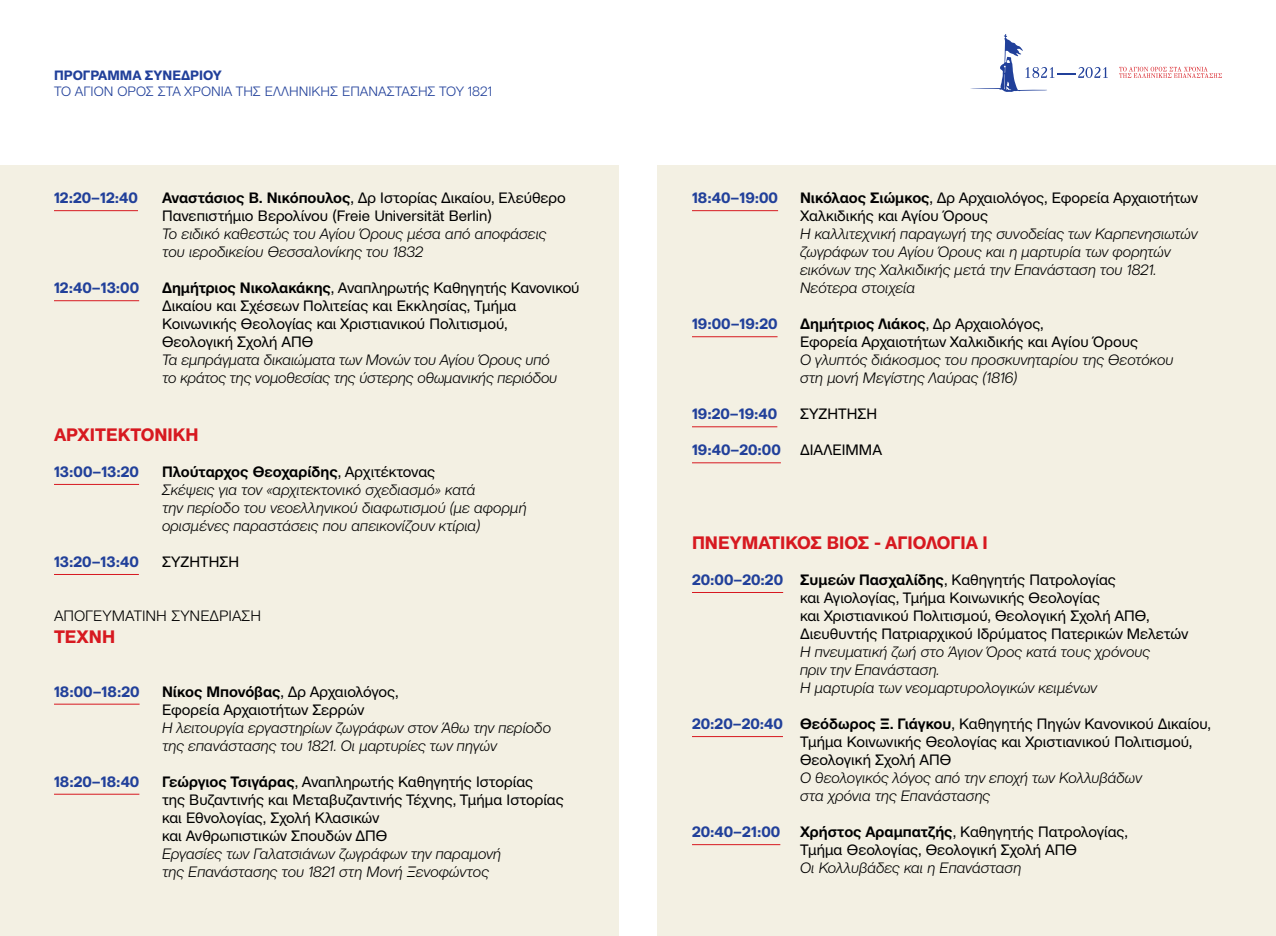
<style>
.page{position:relative;width:1276px;height:936px;background:#fff}
.page>*{position:absolute;margin:0;border:0;box-sizing:border-box;transform-origin:0 0}
.t1{font:700 18px "CF Mod Grotesk";color:#d71920}
.t2{font:15px/18px "CF Mod Grotesk";letter-spacing:-.005em;color:#000}
.t3{font:italic 300 15px/18px "CF Mod Grotesk";letter-spacing:-.01em;color:#000}
.t4{font:700 15px "CF Mod Grotesk";color:#21409a}
.t5{font:300 15px "CF Mod Grotesk";color:#000}
.t6{font:300 13.5px "CF Mod Grotesk";color:#21409a}
.t7{font:700 13.5px "CF Mod Grotesk";color:#21409a}
.s1{font-weight:600}
.s2{font-weight:600;font-style:normal}
.s3{font-weight:400;font-style:normal}
.s4{font-weight:700;color:#21409a}
</style>
<div class="page">
<div style="left:0;top:166px;width:619px;height:769px;background:#f3f0e3"></div>
<div style="left:657px;top:166px;width:619px;height:769px;background:#f3f0e3"></div>
<hr style="left:692px;top:210px;width:86px;height:1px;background:#d71920">
<hr style="left:692px;top:336px;width:85px;height:1px;background:#d71920">
<hr style="left:692px;top:426px;width:85px;height:1px;background:#d71920">
<hr style="left:692px;top:462px;width:89px;height:1px;background:#d71920">
<hr style="left:692px;top:592px;width:91px;height:1px;background:#d71920">
<hr style="left:692px;top:736px;width:91px;height:1px;background:#d71920">
<hr style="left:692px;top:844px;width:88px;height:1px;background:#d71920">
<hr style="left:54px;top:210px;width:84px;height:1px;background:#d71920">
<hr style="left:54px;top:300px;width:85px;height:1px;background:#d71920">
<hr style="left:54px;top:484px;width:85px;height:1px;background:#d71920">
<hr style="left:54px;top:574px;width:85px;height:1px;background:#d71920">
<hr style="left:54px;top:703px;width:86px;height:1px;background:#d71920">
<hr style="left:54px;top:793px;width:85px;height:1px;background:#d71920">
<svg style="left:1119px;top:67px;width:103px;height:11px"></svg>
<svg style="left:970px;top:34px;width:137px;height:58px"></svg>
<p class="t7" style="left:54px;top:67px;width:169px">ΠΡΟΓΡΑΜΜΑ ΣΥΝΕΔΡΙΟΥ</p>
<p class="t6" style="left:54px;top:84px;width:440px">ΤΟ ΑΓΙΟΝ ΟΡΟΣ ΣΤΑ ΧΡΟΝΙΑ ΤΗΣ ΕΛΛΗΝΙΚΗΣ ΕΠΑΝΑΣΤΑΣΗΣ TOY 1821</p>
<p class="t4" style="left:54px;top:189px;width:85px">12:20–12:40</p>
<p class="t2" style="left:162px;top:189px;width:405px"><span class="s1">Αναστάσιος Β. Νικόπουλος</span>, Δρ Ιστορίας Δικαίου, Ελεύθερο<br>Πανεπιστήμιο Βερολίνου (Freie Universität Berlin)</p>
<p class="t3" style="left:162px;top:225px;width:386px">Το ειδικό καθεστώς του Αγίου Όρους μέσα από αποφάσεις του ιεροδικείου Θεσσαλονίκης του 1832</p>
<p class="t4" style="left:54px;top:279px;width:87px">12:40–13:00</p>
<p class="t2" style="left:162px;top:279px;width:419px"><span class="s1">Δημήτριος Νικολακάκης</span>, Αναπληρωτής Καθηγητής Κανονικού Δικαίου και Σχέσεων Πολιτείας και Εκκλησίας, Τμήμα Κοινωνικής Θεολογίας και Χριστιανικού Πολιτισμού, Θεολογική Σχολή ΑΠΘ</p>
<p class="t3" style="left:162px;top:351px;width:397px">Τα εμπράγματα δικαιώματα των Μονών του Αγίου Όρους υπό το κράτος της νομοθεσίας της ύστερης οθωμανικής περιόδου</p>
<p class="t1" style="left:54px;top:424px;width:146px">ΑΡΧΙΤΕΚΤΟΝΙΚΗ</p>
<p class="t4" style="left:54px;top:463px;width:87px">13:00–13:20</p>
<p class="t3" style="left:162px;top:462px;width:366px"><span class="s2">Πλούταρχος Θεοχαρίδης</span><span class="s3">, Αρχιτέκτονας<br></span>Σκέψεις για τον «αρχιτεκτονικό σχεδιασμό» κατά<br>την περίοδο του νεοελληνικού διαφωτισμού (με αφορμή ορισμένες παραστάσεις που απεικονίζουν κτίρια)</p>
<p class="t4" style="left:54px;top:553px;width:86px">13:20–13:40</p>
<p class="t2" style="left:162px;top:552px;width:79px">ΣΥΖΗΤΗΣΗ</p>
<p class="t5" style="left:54px;top:607px;width:209px">ΑΠΟΓΕΥΜΑΤΙΝΗ ΣΥΝΕΔΡΙΑΣΗ</p>
<p class="t1" style="left:54px;top:626px;width:63px">TEXNH</p>
<p class="t4" style="left:54px;top:682px;width:87px">18:00–18:20</p>
<p class="t2" style="left:162px;top:682px;width:238px"><span class="s1">Νίκος Μπονόβας</span>, Δρ Αρχαιολόγος,<br>Εφορεία Αρχαιοτήτων Σερρών</p>
<p class="t3" style="left:162px;top:718px;width:391px">Η λειτουργία εργαστηρίων ζωγράφων στον Άθω την περίοδο της επανάστασης του 1821. Οι μαρτυρίες των πηγών</p>
<p class="t4" style="left:54px;top:772px;width:87px">18:20–18:40</p>
<p class="t2" style="left:162px;top:772px;width:403px"><span class="s1">Γεώργιος Τσιγάρας</span>, Αναπληρωτής Καθηγητής Ιστορίας<br>της Βυζαντινής και Μεταβυζαντινής Τέχνης, Τμήμα Ιστορίας και Εθνολογίας, Σχολή Κλασικών<br>και Ανθρωπιστικών Σπουδών ΔΠΘ</p>
<p class="t3" style="left:162px;top:844px;width:341px">Εργασίες των Γαλατσιάνων ζωγράφων την παραμονή της Επανάστασης του 1821 στη Μονή Ξενοφώντος</p>
<p class="t4" style="left:692px;top:189px;width:88px">18:40–19:00</p>
<p class="t2" style="left:800px;top:189px;width:399px"><span class="s1">Νικόλαος Σιώμκος</span>, Δρ Αρχαιολόγος, Εφορεία Αρχαιοτήτων<br>Χαλκιδικής και Αγίου Όρους</p>
<p class="t3" style="left:800px;top:225px;width:399px">Η καλλιτεχνική παραγωγή της συνοδείας των Καρπενησιωτών ζωγράφων του Αγίου Όρους και η μαρτυρία των φορητών εικόνων της Χαλκιδικής μετά την Επανάσταση του 1821.<br>Νεότερα στοιχεία</p>
<p class="t4" style="left:692px;top:315px;width:87px">19:00–19:20</p>
<p class="t2" style="left:800px;top:315px;width:339px"><span class="s1">Δημήτριος Λιάκος</span>, Δρ Αρχαιολόγος,<br>Εφορεία Αρχαιοτήτων Χαλκιδικής και Αγίου Όρους</p>
<p class="t3" style="left:800px;top:351px;width:375px">Ο γλυπτός διάκοσμος του προσκυνηταρίου της Θεοτόκου στη μονή Μεγίστης Λαύρας (1816)</p>
<p class="t4" style="left:692px;top:405px;width:87px">19:20–19:40</p>
<p class="t2" style="left:800px;top:405px;width:79px">ΣΥΖΗΤΗΣΗ</p>
<p class="t4" style="left:692px;top:441px;width:90px">19:40–20:00</p>
<p class="t2" style="left:800px;top:441px;width:84px">ΔΙΑΛΕΙΜΜΑ</p>
<p class="t1" style="left:692px;top:532px;width:297px">ΠΝΕΥΜΑΤΙΚΟΣ ΒΙΟΣ - ΑΓΙΟΛΟΓΙΑ I</p>
<p class="t2" style="left:800px;top:570px;width:390px;text-indent:-108px"><span class="s4">20:00–20:20</span> <span class="s1">Συμεών Πασχαλίδης</span>, Καθηγητής Πατρολογίας<br>και Αγιολογίας, Τμήμα Κοινωνικής Θεολογίας<br>και Χριστιανικού Πολιτισμού, Θεολογική Σχολή ΑΠΘ, Διευθυντής Πατριαρχικού Ιδρύματος Πατερικών Μελετών</p>
<p class="t3" style="left:800px;top:642px;width:352px">Η πνευματική ζωή στο Άγιον Όρος κατά τους χρόνους πριν την Επανάσταση.<br>Η μαρτυρία των νεομαρτυρολογικών κειμένων</p>
<p class="t2" style="left:800px;top:714px;width:413px;text-indent:-108px"><span class="s4">20:20–20:40</span> <span class="s1">Θεόδωρος Ξ. Γιάγκου</span>, Καθηγητής Πηγών Κανονικού Δικαίου,<br>Τμήμα Κοινωνικής Θεολογίας και Χριστιανικού Πολιτισμού,<br>Θεολογική Σχολή ΑΠΘ</p>
<p class="t3" style="left:800px;top:768px;width:344px">Ο θεολογικός λόγος από την εποχή των Κολλυβάδων στα χρόνια της Επανάστασης</p>
<p class="t4" style="left:692px;top:823px;width:90px">20:40–21:00</p>
<p class="t2" style="left:800px;top:822px;width:329px"><span class="s1">Χρήστος Αραμπατζής</span>, Καθηγητής Πατρολογίας,<br>Τμήμα Θεολογίας, Θεολογική Σχολή ΑΠΘ</p>
<p class="t3" style="left:800px;top:858px;width:223px">Οι Κολλυβάδες και η Επανάσταση</p>
</div>
